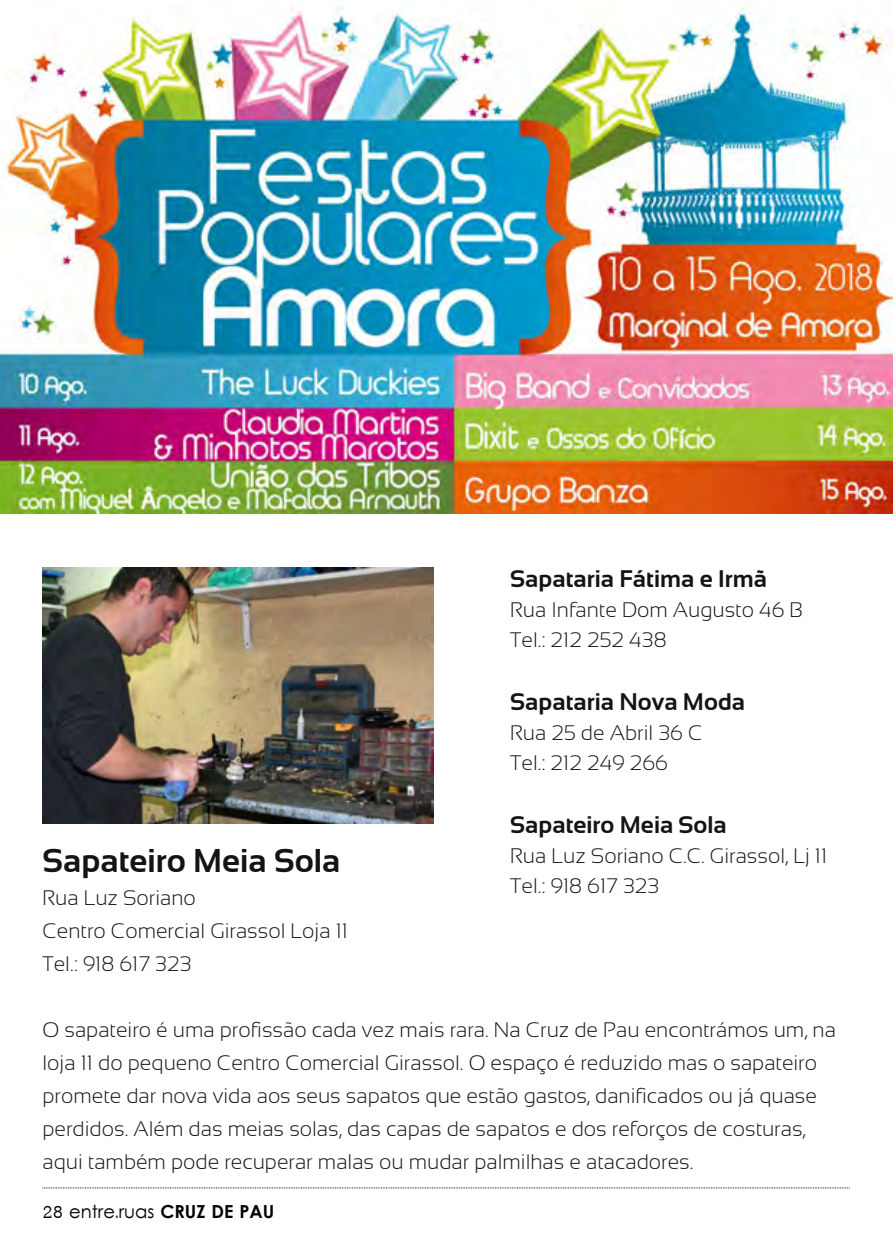
<style>
.page{position:relative;width:893px;height:1259px;background:#fff}
.page>*{position:absolute;margin:0;border:0;box-sizing:border-box;transform-origin:0 0}
.t1{font:33px "Sansation Bold";color:#161413}
.t2{font:24px "Sansation Bold";color:#161413}
.t3{font:21px/33px "Sansation Light";color:#161413}
.t4{font:18px "Levenim";color:#000501}
.s1{font-weight:700}
</style>
<div class="page">
<svg style="left:43px;top:1187px;width:807px;height:1px"></svg>
<img style="left:43px;top:568px;width:391px;height:255px">
<img style="left:0;top:6px;width:893px;height:508px">
<p class="t2" style="left:510px;top:565px;width:258px">Sapataria Fátima e Irmã</p>
<p class="t3" style="left:510px;top:594px;width:294px;line-height:30px">Rua Infante Dom Augusto 46 B<br>Tel.: 212 252 438</p>
<h1 class="t1" style="left:43px;top:842px;width:299px">Sapateiro Meia Sola</h1>
<p class="t3" style="left:43px;top:881px;width:307px">Rua Luz Soriano<br>Centro Comercial Girassol Loja 11<br>Tel.: 918 617 323</p>
<p class="t2" style="left:510px;top:688px;width:236px">Sapataria Nova Moda</p>
<p class="t3" style="left:510px;top:717px;width:194px;line-height:30px">Rua 25 de Abril 36 C<br>Tel.: 212 249 266</p>
<p class="t2" style="left:510px;top:811px;width:218px">Sapateiro Meia Sola</p>
<p class="t3" style="left:510px;top:840px;width:319px;line-height:30px">Rua Luz Soriano C.C. Girassol, Lj 11<br>Tel.: 918 617 323</p>
<p class="t3" style="left:43px;top:1013px;width:795px">O sapateiro é uma profissão cada vez mais rara. Na Cruz de Pau encontrámos um, na loja 11 do pequeno Centro Comercial Girassol. O espaço é reduzido mas o sapateiro promete dar nova vida aos seus sapatos que estão gastos, danificados ou já quase perdidos. Além das meias solas, das capas de sapatos e dos reforços de costuras, aqui também pode recuperar malas ou mudar palmilhas e atacadores.</p>
<p class="t4" style="left:43px;top:1201px;width:233px">28 entre.ruas <span class="s1">CRUZ DE PAU</span></p>
</div>
